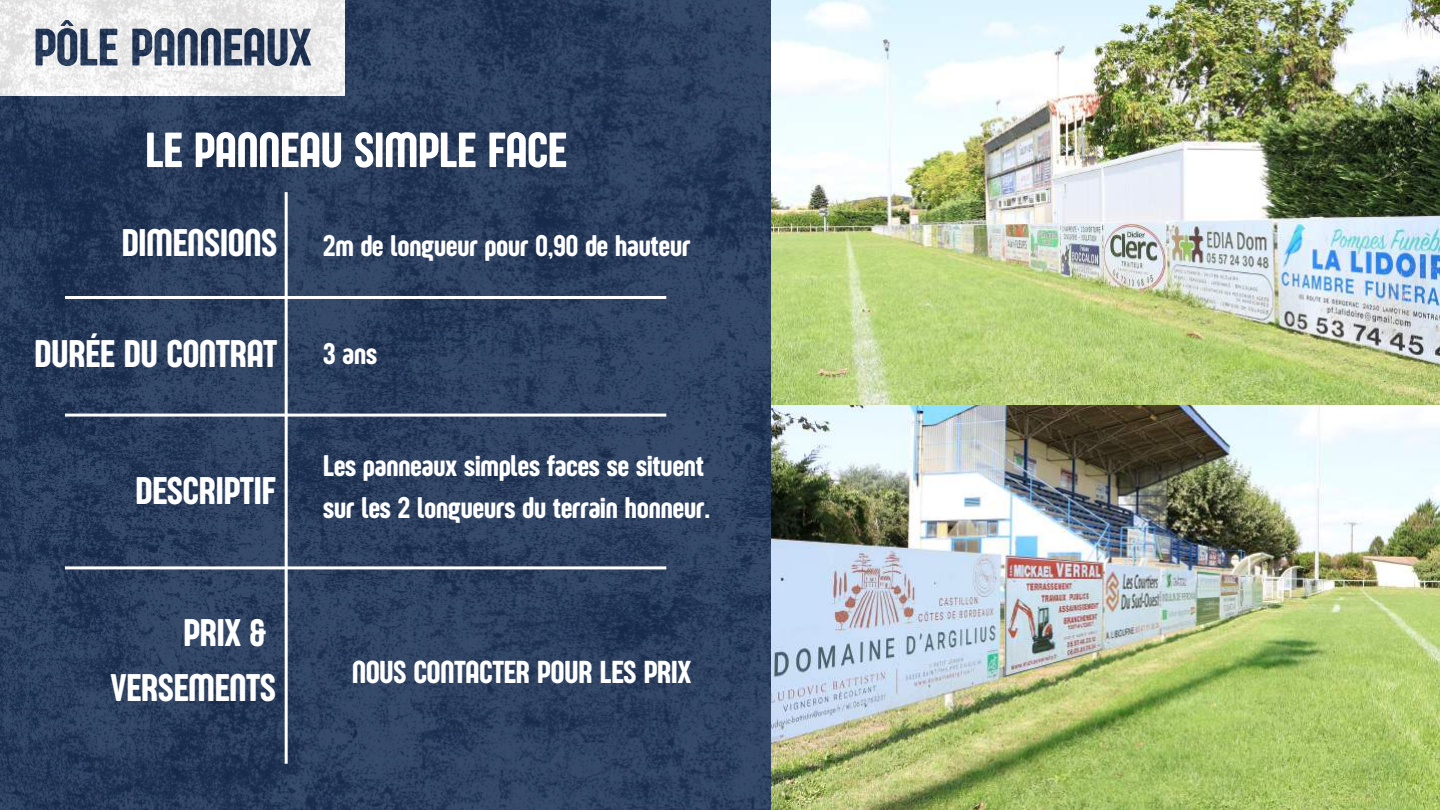
<style>
.page{position:relative;width:1440px;height:810px;background:#fff}
.page>*{position:absolute;margin:0;border:0;box-sizing:border-box;transform-origin:0 0}
.t1{font:54.5px "Sugo Pro Display";color:#152c51}
.t2{font:51px "Sugo Pro Display";color:#fff}
.t3{font:39.8px/55.5px "Sugo Pro Display";color:#fff;text-align:right}
.t4{font:32.8px "Sugo Pro Display";color:#fff}
.t5{font:30.8px/42.8px "Sugo Pro Display";color:#fff}
</style>
<div class="page">
<img style="left:0;top:0;width:771px;height:810px">
<img style="left:771px;top:0;width:669px;height:810px">
<hr style="left:65px;top:414px;width:601px;height:3px;background:#fff">
<hr style="left:65px;top:566px;width:601px;height:3px;background:#fff">
<hr style="left:65px;top:296px;width:601px;height:3px;background:#fff">
<hr style="left:285px;top:192px;width:3px;height:572px;background:#fff">
<h1 class="t1" style="left:34px;top:16px;width:279px">PÔLE PANNEAUX</h1>
<h2 class="t2" style="left:145px;top:121px;width:423px">LE PANNEAU SIMPLE FACE</h2>
<p class="t3" style="left:122px;top:215px;width:157px">DIMENSIONS</p>
<p class="t3" style="left:35px;top:326px;width:244px">DURÉE DU CONTRAT</p>
<p class="t3" style="left:136px;top:463px;width:141px">DESCRIPTIF</p>
<p class="t3" style="left:111px;top:604px;width:166px">PRIX &amp;<br>VERSEMENTS</p>
<p class="t5" style="left:323px;top:224px;width:369px">2m de longueur pour 0,90 de hauteur</p>
<p class="t5" style="left:323px;top:332px;width:56px">3 ans</p>
<p class="t5" style="left:323px;top:444px;width:389px">Les panneaux simples faces se situent sur les 2 longueurs du terrain honneur.</p>
<p class="t4" style="left:352px;top:654px;width:340px">NOUS CONTACTER POUR LES PRIX</p>
</div>
